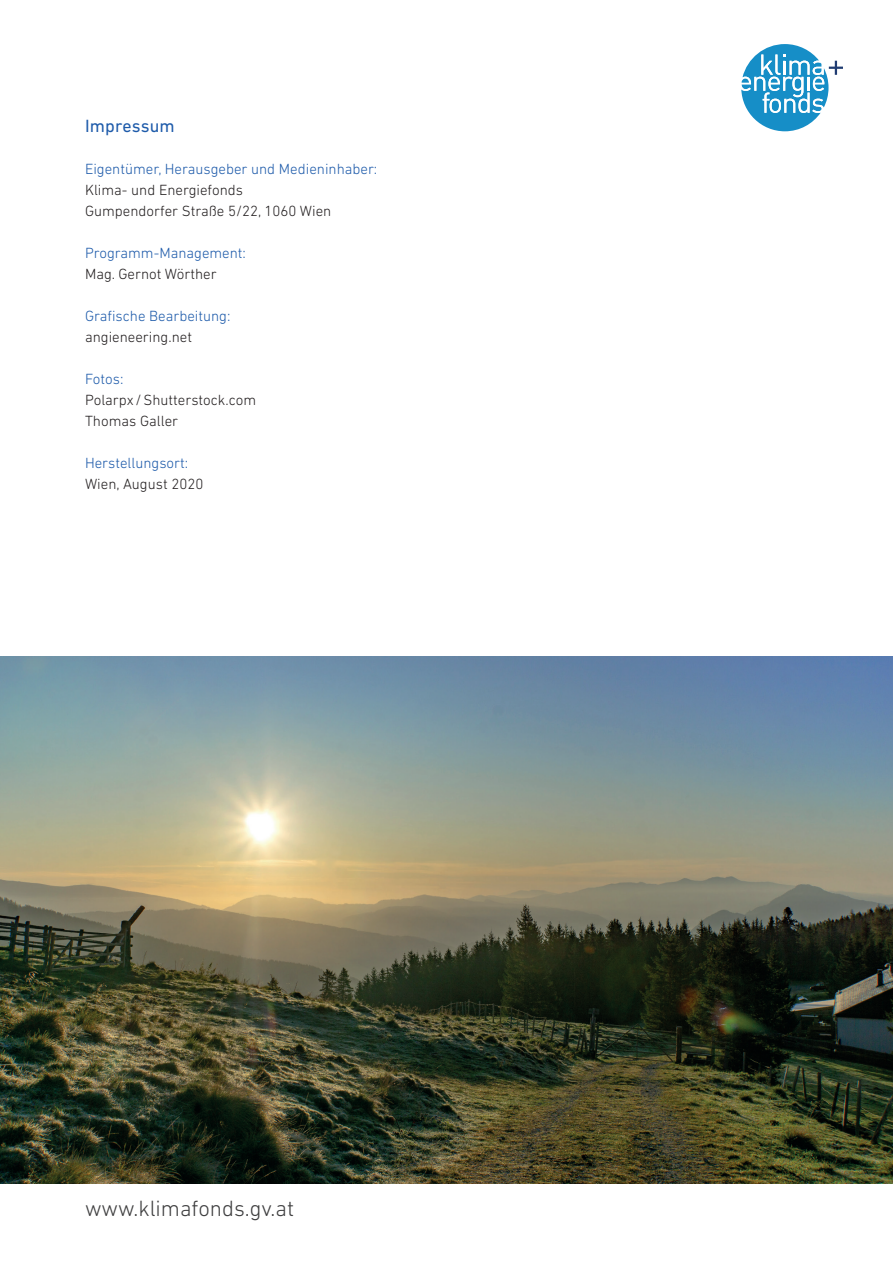
<style>
.page{position:relative;width:893px;height:1263px;background:#fff}
.page>*{position:absolute;margin:0;border:0;box-sizing:border-box;transform-origin:0 0}
.t1{font:300 22.5px "DIN Next LT Pro";color:#3e3e3f}
.t2{font:18px "DIN Next LT Pro";letter-spacing:.01em;color:#1e5baa}
.t3{font:300 15px/21px "DIN Next LT Pro";color:#231f20}
.t4{font:300 15px "DIN Next LT Pro";color:#1e5baa}
</style>
<div class="page">
<svg style="left:741px;top:44px;width:102px;height:87px"></svg>
<img style="left:0;top:657px;width:893px;height:526px">
<p class="t2" style="left:85px;top:115px;width:91px">Impressum</p>
<p class="t4" style="left:85px;top:160px;width:294px">Eigentümer, Herausgeber und Medieninhaber:</p>
<p class="t3" style="left:85px;top:179px;width:248px">Klima- und Energiefonds<br>Gumpendorfer Straße 5/22, 1060 Wien</p>
<p class="t4" style="left:85px;top:244px;width:162px">Programm-Management:</p>
<p class="t3" style="left:85px;top:263px;width:133px">Mag. Gernot Wörther</p>
<p class="t4" style="left:85px;top:307px;width:147px">Grafische Bearbeitung:</p>
<p class="t3" style="left:85px;top:326px;width:108px">angieneering.net</p>
<p class="t4" style="left:85px;top:370px;width:40px">Fotos:</p>
<p class="t3" style="left:85px;top:389px;width:173px">Polarpx /Shutterstock.com<br>Thomas Galler</p>
<p class="t4" style="left:85px;top:454px;width:105px">Herstellungsort:</p>
<p class="t3" style="left:85px;top:473px;width:120px">Wien, August 2020</p>
<h1 class="t1" style="left:85px;top:1195px;width:211px">www.klimafonds.gv.at</h1>
</div>
